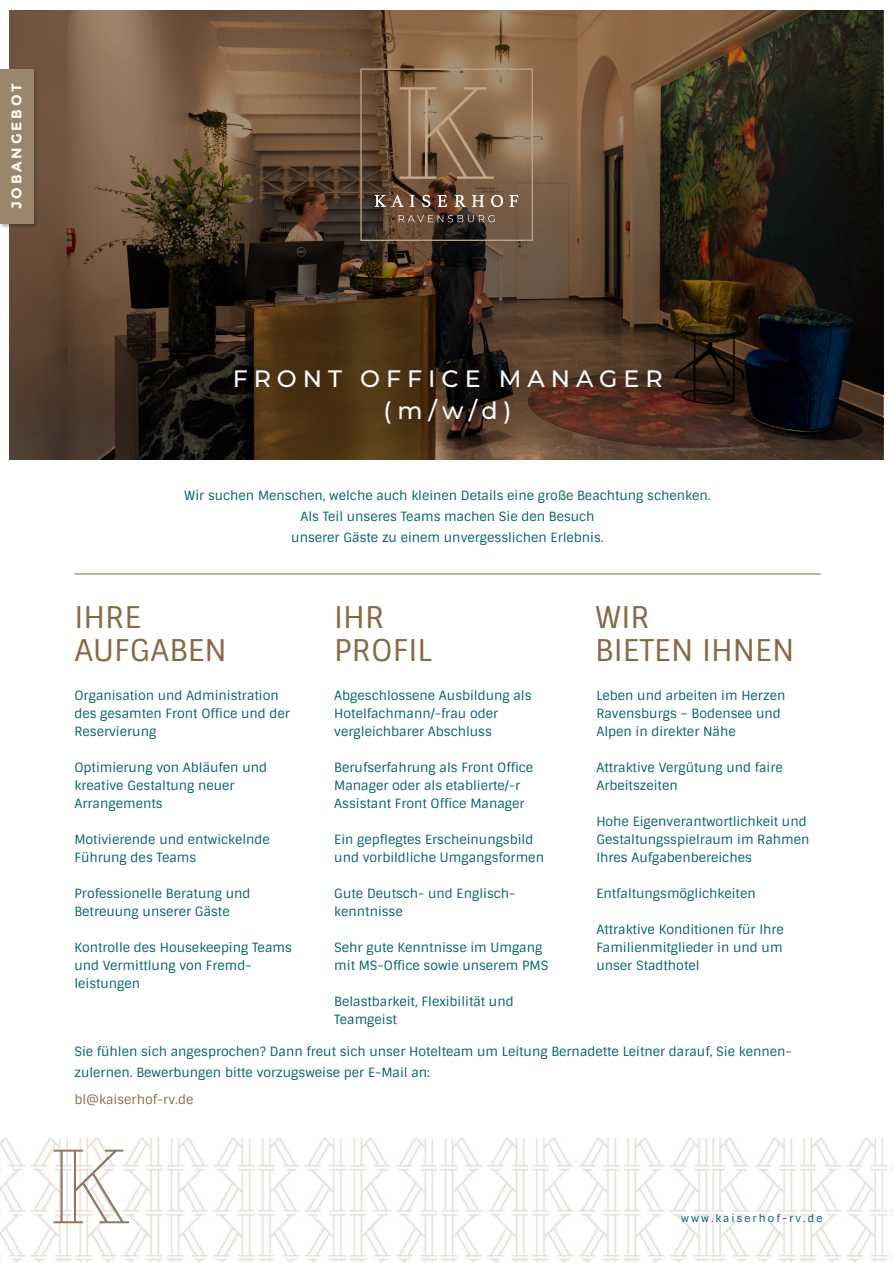
<style>
.page{position:relative;width:893px;height:1263px;background:#fff}
.page>*{position:absolute;margin:0;border:0;box-sizing:border-box;transform-origin:0 0}
.t1{font:30px/33px "Sintony";color:#896844}
.t2{font:500 23.7px "Montserrat";letter-spacing:.25em;color:#fff}
.t3{font:700 14.1px "Montserrat";letter-spacing:.2em;color:#fff}
.t4{font:12.75px/18px "Sintony";color:#005e6b}
.t5{font:12.75px "Sintony";color:#896844}
.t6{font:10.5px "Sintony";letter-spacing:.2em;color:#005e6b}
</style>
<div class="page">
<img style="left:10px;top:11px;width:873px;height:448px">
<img style="left:0;top:1138px;width:892px;height:125px">
<svg style="left:53px;top:1150px;width:76px;height:73px"></svg>
<hr style="left:74px;top:574px;width:747px;height:1px;background:#896844">
<div style="left:360px;top:68px;width:173px;height:173px;border:1px solid #bfa486"></div>
<svg style="left:400px;top:87px;width:94px;height:92px"></svg>
<svg style="left:375px;top:195px;width:29px;height:12px"></svg>
<svg style="left:410px;top:195px;width:5px;height:12px"></svg>
<svg style="left:422px;top:195px;width:8px;height:12px"></svg>
<svg style="left:438px;top:195px;width:9px;height:12px"></svg>
<svg style="left:455px;top:195px;width:11px;height:12px"></svg>
<svg style="left:472px;top:195px;width:12px;height:12px"></svg>
<svg style="left:491px;top:195px;width:12px;height:12px"></svg>
<svg style="left:509px;top:195px;width:9px;height:12px"></svg>
<svg style="left:399px;top:215px;width:96px;height:7px"></svg>
<div style="left:0;top:68px;width:38px;height:161px;background:#231f20;opacity:.35"></div>
<div style="left:0;top:69px;width:33px;height:155px;background:#9a866c"></div>
<p class="t3" style="left:8px;top:209px;width:127px;rotate:-90deg">JOBANGEBOT</p>
<p class="t2" style="left:233px;top:362px;width:431px">FRONT OFFICE MANAGER</p>
<p class="t2" style="left:384px;top:394px;width:130px">(m/w/d)</p>
<p class="t4" style="left:184px;top:487px;width:528px">Wir suchen Menschen, welche auch kleinen Details eine große Beachtung schenken.</p>
<p class="t4" style="left:300px;top:508px;width:296px">Als Teil unseres Teams machen Sie den Besuch</p>
<p class="t4" style="left:291px;top:529px;width:314px">unserer Gäste zu einem unvergesslichen Erlebnis.</p>
<p class="t1" style="left:74px;top:601px;width:154px">IHRE<br>AUFGABEN</p>
<p class="t1" style="left:334px;top:601px;width:51px">IHR</p>
<p class="t1" style="left:334px;top:634px;width:99px">PROFIL</p>
<p class="t4" style="left:74px;top:686px;width:217px">Organisation und Administration des gesamten Front Office und der<br>Reservierung</p>
<p class="t4" style="left:74px;top:758px;width:194px">Optimierung von Abläufen und kreative Gestaltung neuer</p>
<p class="t4" style="left:74px;top:794px;width:90px">Arrangements</p>
<p class="t4" style="left:74px;top:830px;width:197px">Motivierende und entwickelnde<br>Führung des Teams</p>
<p class="t4" style="left:74px;top:884px;width:178px">Professionelle Beratung und</p>
<p class="t4" style="left:74px;top:902px;width:157px">Betreuung unserer Gäste</p>
<p class="t4" style="left:74px;top:938px;width:219px">Kontrolle des Housekeeping Teams und Vermittlung von Fremd-</p>
<p class="t4" style="left:74px;top:974px;width:67px">leistungen</p>
<p class="t4" style="left:334px;top:686px;width:199px">Abgeschlossene Ausbildung als<br>Hotelfachmann/-frau oder</p>
<p class="t4" style="left:334px;top:722px;width:159px">vergleichbarer Abschluss</p>
<p class="t4" style="left:334px;top:758px;width:200px">Berufserfahrung als Front Office<br>Manager oder als etablierte/-r</p>
<p class="t4" style="left:334px;top:794px;width:192px">Assistant Front Office Manager</p>
<p class="t4" style="left:334px;top:830px;width:211px">Ein gepflegtes Erscheinungsbild und vorbildliche Umgangsformen</p>
<p class="t4" style="left:334px;top:884px;width:183px">Gute Deutsch- und Englisch-</p>
<p class="t4" style="left:334px;top:902px;width:70px">kenntnisse</p>
<p class="t4" style="left:334px;top:938px;width:216px">Sehr gute Kenntnisse im Umgang mit MS-Office sowie unserem PMS</p>
<p class="t4" style="left:334px;top:992px;width:181px">Belastbarkeit, Flexibilität und<br>Teamgeist</p>
<p class="t1" style="left:595px;top:601px;width:56px">WIR</p>
<p class="t1" style="left:595px;top:634px;width:201px">BIETEN IHNEN</p>
<p class="t4" style="left:596px;top:686px;width:191px">Leben und arbeiten im Herzen</p>
<p class="t4" style="left:596px;top:704px;width:186px">Ravensburgs – Bodensee und</p>
<p class="t4" style="left:596px;top:722px;width:141px">Alpen in direkter Nähe</p>
<p class="t4" style="left:596px;top:758px;width:188px">Attraktive Vergütung und faire<br>Arbeitszeiten</p>
<p class="t4" style="left:596px;top:812px;width:215px">Hohe Eigenverantwortlichkeit und<br>Gestaltungsspielraum im Rahmen<br>Ihres Aufgabenbereiches</p>
<p class="t4" style="left:596px;top:884px;width:161px">Entfaltungsmöglichkeiten</p>
<p class="t4" style="left:596px;top:920px;width:189px">Attraktive Konditionen für Ihre</p>
<p class="t4" style="left:596px;top:938px;width:188px">Familienmitglieder in und um</p>
<p class="t4" style="left:596px;top:956px;width:105px">unser Stadthotel</p>
<p class="t4" style="left:74px;top:1041px;width:719px;line-height:21px">Sie fühlen sich angesprochen? Dann freut sich unser Hotelteam um Leitung Bernadette Leitner darauf, Sie kennen&shy;zulernen. Bewerbungen bitte vorzugsweise per E-Mail an:</p>
<p class="t5" style="left:74px;top:1092px;width:121px">bl@kaiserhof-rv.de</p>
<p class="t6" style="left:681px;top:1211px;width:143px">www.kaiserhof-rv.de</p>
</div>
